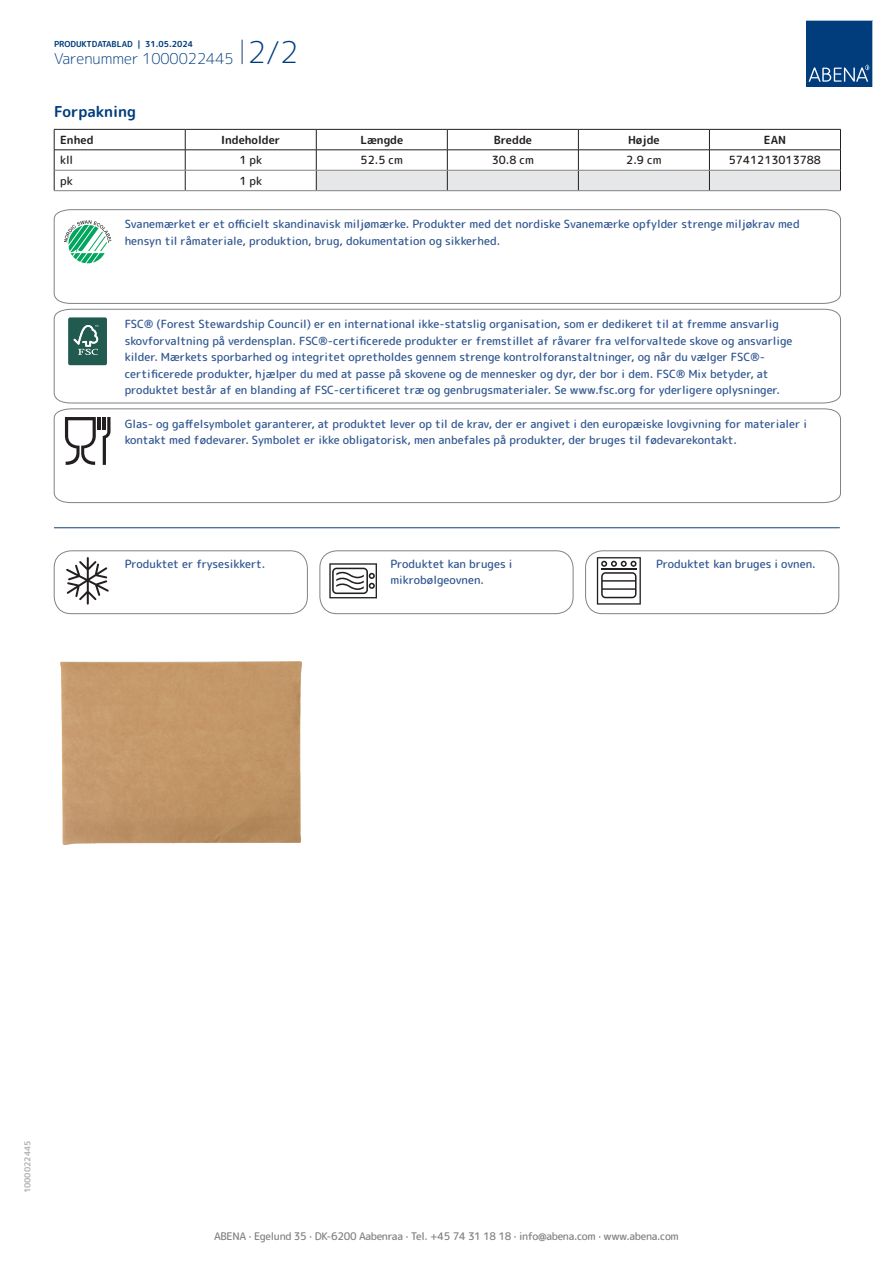
<style>
.page{position:relative;width:893px;height:1263px;background:#fff}
.page>*{position:absolute;margin:0;border:0;box-sizing:border-box;transform-origin:0 0}
.t1{font:300 15px "Rounded Mplus 1 c";color:#013d7d}
.t2{font:700 15px "Rounded Mplus 1 c";color:#013d7d}
.t3{font:500 11.25px/16.5px "Rounded Mplus 1 c";color:#305691}
.t4{font:500 11.25px "Rounded Mplus 1 c";color:#231f20}
.t5{font:700 11.25px "Rounded Mplus 1 c";color:#231f20}
.t6{font:500 10.5px "Rounded Mplus 1 c";letter-spacing:-.03em;color:#808285}
.t7{font:700 8.25px "Rounded Mplus 1 c";color:#013d7d}
.t8{font:700 8.25px "Rounded Mplus 1 c";color:#b2b3b7}
.s1{font-size:30px}
</style>
<div class="page">
<svg style="left:242px;top:40px;width:1px;height:24px"></svg>
<svg style="left:806px;top:20px;width:67px;height:67px;background:#144b86"></svg>
<hr style="left:54px;top:129px;width:131px;height:1px;background:#231f20">
<hr style="left:185px;top:129px;width:131px;height:1px;background:#231f20">
<hr style="left:316px;top:129px;width:131px;height:1px;background:#231f20">
<hr style="left:447px;top:129px;width:131px;height:1px;background:#231f20">
<hr style="left:578px;top:129px;width:131px;height:1px;background:#231f20">
<hr style="left:709px;top:129px;width:132px;height:1px;background:#231f20">
<hr style="left:54px;top:150px;width:131px;height:1px;background:#231f20">
<hr style="left:185px;top:150px;width:131px;height:1px;background:#231f20">
<svg style="left:54px;top:130px;width:1px;height:60px"></svg>
<svg style="left:185px;top:130px;width:1px;height:60px"></svg>
<svg style="left:316px;top:130px;width:525px;height:60px"></svg>
<hr style="left:54px;top:170px;width:131px;height:1px;background:#808285">
<hr style="left:185px;top:170px;width:131px;height:1px;background:#808285">
<hr style="left:316px;top:170px;width:131px;height:1px;background:#808285">
<hr style="left:447px;top:170px;width:131px;height:1px;background:#808285">
<hr style="left:578px;top:170px;width:131px;height:1px;background:#808285">
<hr style="left:709px;top:170px;width:131px;height:1px;background:#808285">
<hr style="left:54px;top:190px;width:131px;height:1px;background:#808285">
<hr style="left:185px;top:190px;width:131px;height:1px;background:#808285">
<hr style="left:316px;top:190px;width:131px;height:1px;background:#808285">
<hr style="left:447px;top:190px;width:131px;height:1px;background:#808285">
<hr style="left:578px;top:190px;width:131px;height:1px;background:#808285">
<hr style="left:709px;top:190px;width:132px;height:1px;background:#808285">
<svg style="left:54px;top:209px;width:787px;height:95px"></svg>
<svg style="left:54px;top:309px;width:787px;height:94px"></svg>
<svg style="left:54px;top:408px;width:787px;height:95px"></svg>
<hr style="left:54px;top:527px;width:785px;height:1px;background:#153f74">
<svg style="left:66px;top:557px;width:43px;height:48px"></svg>
<div style="left:54px;top:551px;width:254px;height:63px;border:1px solid #808285;border-radius:17px"></div>
<svg style="left:329px;top:563px;width:48px;height:35px"></svg>
<div style="left:320px;top:551px;width:253px;height:63px;border:1px solid #808285;border-radius:17px"></div>
<svg style="left:597px;top:557px;width:44px;height:48px"></svg>
<div style="left:585px;top:551px;width:254px;height:63px;border:1px solid #808285;border-radius:17px"></div>
<img style="left:60px;top:662px;width:241px;height:182px">
<p class="t7" style="left:54px;top:38px;width:141px">PRODUKTDATABLAD | 31.05.2024</p>
<h1 class="t1" style="left:54px;top:48px;width:246px">Varenummer 1000022445 <span class="s1">2/2</span></h1>
<h1 class="t2" style="left:54px;top:101px;width:84px">Forpakning</h1>
<p class="t5" style="left:60px;top:132px;width:35px">Enhed</p>
<p class="t5" style="left:221px;top:132px;width:61px">Indeholder</p>
<p class="t5" style="left:360px;top:132px;width:44px">Længde</p>
<p class="t5" style="left:494px;top:132px;width:40px">Bredde</p>
<p class="t5" style="left:628px;top:132px;width:33px">Højde</p>
<p class="t5" style="left:764px;top:132px;width:24px">EAN</p>
<p class="t4" style="left:60px;top:152px;width:15px">kll</p>
<p class="t4" style="left:239px;top:152px;width:24px">1 pk</p>
<p class="t4" style="left:361px;top:152px;width:44px">52.5 cm</p>
<p class="t4" style="left:492px;top:152px;width:44px">30.8 cm</p>
<p class="t4" style="left:626px;top:152px;width:37px">2.9 cm</p>
<p class="t4" style="left:729px;top:152px;width:94px">5741213013788</p>
<p class="t4" style="left:60px;top:173px;width:14px">pk</p>
<p class="t4" style="left:239px;top:173px;width:24px">1 pk</p>
<p class="t3" style="left:125px;top:216px;width:676px">Svanemærket er et officielt skandinavisk miljømærke. Produkter med det nordiske Svanemærke opfylder strenge miljøkrav med hensyn til råmateriale, produktion, brug, dokumentation og sikkerhed.</p>
<p class="t3" style="left:125px;top:316px;width:669px">FSC® (Forest Stewardship Council) er en international ikke-statslig organisation, som er dedikeret til at fremme ansvarlig skovforvaltning på verdensplan. FSC®-certificerede produkter er fremstillet af råvarer fra velforvaltede skove og ansvarlige kilder. Mærkets sporbarhed og integritet opretholdes gennem strenge kontrolforanstaltninger, og når du vælger FSC®- certificerede produkter, hjælper du med at passe på skovene og de mennesker og dyr, der bor i dem. FSC® Mix betyder, at produktet består af en blanding af FSC-certificeret træ og genbrugsmaterialer. Se www.fsc.org for yderligere oplysninger.</p>
<p class="t3" style="left:125px;top:415px;width:684px">Glas- og gaffelsymbolet garanterer, at produktet lever op til de krav, der er angivet i den europæiske lovgivning for materialer i kontakt med fødevarer. Symbolet er ikke obligatorisk, men anbefales på produkter, der bruges til fødevarekontakt.</p>
<p class="t3" style="left:125px;top:555px;width:142px">Produktet er frysesikkert.</p>
<p class="t3" style="left:390px;top:555px;width:124px">Produktet kan bruges i mikrobølgeovnen.</p>
<p class="t3" style="left:656px;top:555px;width:161px">Produktet kan bruges i ovnen.</p>
<p class="t8" style="left:22px;top:1193px;width:54px;rotate:-90deg">1000022445</p>
<p class="t6" style="left:214px;top:1229px;width:466px">ABENA · Egelund 35 · DK-6200 Aabenraa · Tel. +45 74 31 18 18 · info@abena.com · www.abena.com</p>
</div>
